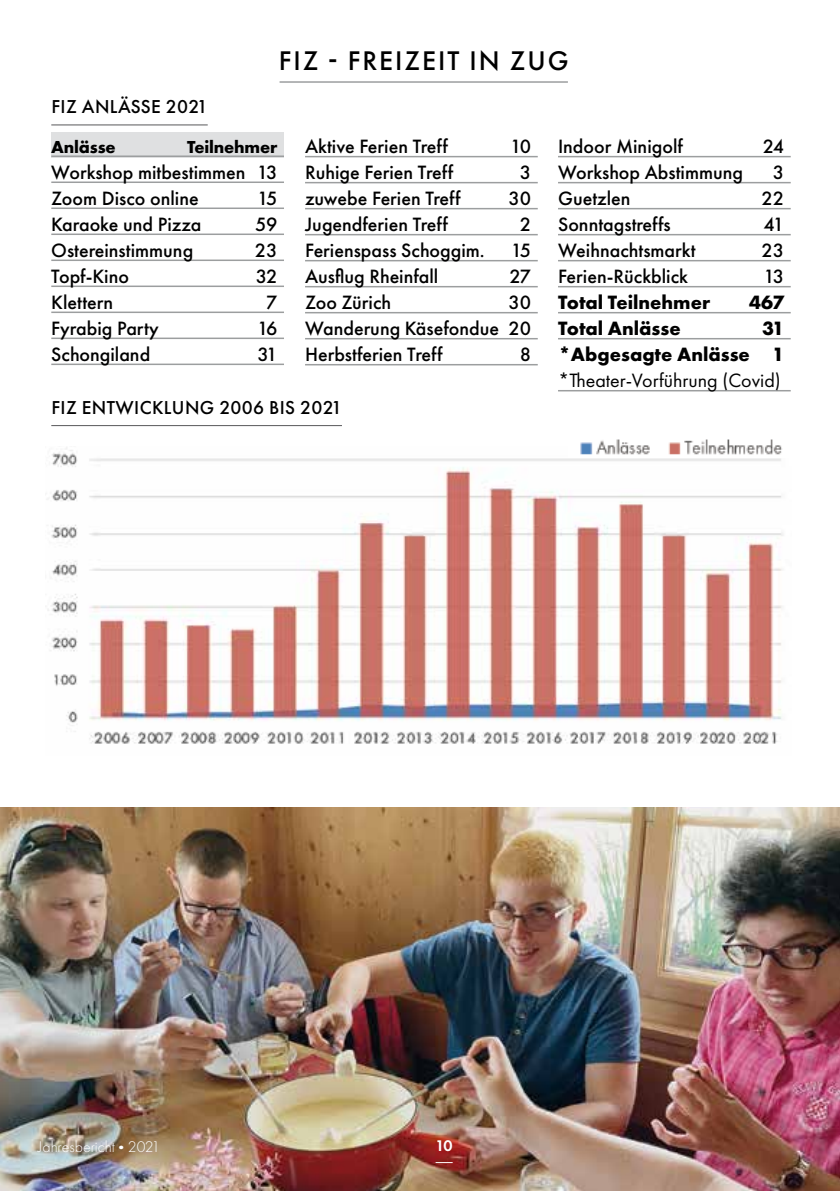
<style>
.page{position:relative;width:840px;height:1191px;background:#fff}
.page>*{position:absolute;margin:0;border:0;box-sizing:border-box;transform-origin:0 0}
.t1{font:500 28px "Futura PT";letter-spacing:.07em;color:#000}
.t2{font:500 20px/26px "Futura PT";color:#000}
.t3{font:700 20px/26px "Futura PT";color:#000;text-align:right}
.t4{font:20px "Futura PT";color:#000}
.t5{font:500 19.4px "Futura PT";letter-spacing:.02em;color:#000}
.t6{font:700 18px "Futura PT";letter-spacing:-.01em;color:#000}
.t7{font:300 16px "Futura PT";color:#fff}
.t8{font:600 16px "Futura PT";color:#fff}
</style>
<div class="page">
<img style="left:0;top:807px;width:839px;height:384px">
<div style="left:51px;top:132px;width:232px;height:26px;background:#dfe0e1"></div>
<svg style="left:435px;top:1162px;width:17px;height:1px"></svg>
<hr style="left:51px;top:124px;width:156px;height:1px;background:#58585a">
<hr style="left:51px;top:155px;width:233px;height:2px;background:#9c9e9f">
<hr style="left:51px;top:181px;width:233px;height:2px;background:#9c9e9f">
<hr style="left:51px;top:207px;width:233px;height:2px;background:#9c9e9f">
<hr style="left:51px;top:233px;width:233px;height:2px;background:#9c9e9f">
<hr style="left:51px;top:259px;width:233px;height:2px;background:#9c9e9f">
<hr style="left:51px;top:285px;width:233px;height:2px;background:#9c9e9f">
<hr style="left:51px;top:311px;width:233px;height:2px;background:#9c9e9f">
<hr style="left:51px;top:337px;width:233px;height:2px;background:#9c9e9f">
<hr style="left:51px;top:363px;width:233px;height:2px;background:#9c9e9f">
<hr style="left:279px;top:81px;width:288px;height:2px;background:#9c9e9f">
<img style="left:47px;top:447px;width:736px;height:297px">
<hr style="left:305px;top:156px;width:232px;height:1px;background:#9c9e9f">
<hr style="left:305px;top:182px;width:232px;height:1px;background:#9c9e9f">
<hr style="left:305px;top:208px;width:232px;height:1px;background:#9c9e9f">
<hr style="left:305px;top:234px;width:232px;height:1px;background:#9c9e9f">
<hr style="left:305px;top:260px;width:232px;height:1px;background:#9c9e9f">
<hr style="left:305px;top:286px;width:232px;height:1px;background:#9c9e9f">
<hr style="left:305px;top:312px;width:232px;height:1px;background:#9c9e9f">
<hr style="left:305px;top:338px;width:232px;height:1px;background:#9c9e9f">
<hr style="left:305px;top:364px;width:232px;height:1px;background:#9c9e9f">
<hr style="left:557px;top:156px;width:233px;height:1px;background:#9c9e9f">
<hr style="left:557px;top:182px;width:233px;height:1px;background:#9c9e9f">
<hr style="left:557px;top:208px;width:233px;height:1px;background:#9c9e9f">
<hr style="left:557px;top:234px;width:233px;height:1px;background:#9c9e9f">
<hr style="left:557px;top:260px;width:233px;height:1px;background:#9c9e9f">
<hr style="left:557px;top:286px;width:233px;height:1px;background:#9c9e9f">
<hr style="left:557px;top:312px;width:233px;height:1px;background:#9c9e9f">
<hr style="left:557px;top:338px;width:233px;height:1px;background:#9c9e9f">
<hr style="left:557px;top:390px;width:233px;height:1px;background:#9c9e9f">
<hr style="left:51px;top:425px;width:291px;height:1px;background:#58585a">
<img style="left:567px;top:439px;width:216px;height:19px">
<h1 class="t1" style="left:278px;top:44px;width:291px">FIZ - FREIZEIT IN ZUG</h1>
<p class="t5" style="left:51px;top:95px;width:158px">FIZ ANLÄSSE 2021</p>
<p class="t6" style="left:51px;top:135px;width:66px">Anlässe</p>
<p class="t6" style="left:187px;top:135px;width:92px">Teilnehmer</p>
<p class="t2" style="left:51px;top:159px;width:228px">Workshop mitbestimmen 13<br>Zoom Disco online</p>
<p class="t2" style="left:257px;top:185px;width:22px">15</p>
<p class="t2" style="left:51px;top:211px;width:152px">Karaoke und Pizza</p>
<p class="t2" style="left:255px;top:211px;width:24px">59</p>
<p class="t2" style="left:51px;top:237px;width:143px">Ostereinstimmung</p>
<p class="t2" style="left:255px;top:237px;width:24px">23</p>
<p class="t2" style="left:51px;top:263px;width:79px">Topf-Kino</p>
<p class="t2" style="left:255px;top:263px;width:23px">32</p>
<p class="t2" style="left:51px;top:289px;width:63px">Klettern</p>
<p class="t2" style="left:266px;top:289px;width:13px">7</p>
<p class="t2" style="left:51px;top:315px;width:109px">Fyrabig Party</p>
<p class="t2" style="left:257px;top:315px;width:22px">16</p>
<p class="t2" style="left:51px;top:341px;width:100px">Schongiland</p>
<p class="t2" style="left:257px;top:341px;width:21px">31</p>
<p class="t2" style="left:305px;top:133px;width:144px">Aktive Ferien Treff</p>
<p class="t2" style="left:510px;top:133px;width:23px">10</p>
<p class="t2" style="left:305px;top:159px;width:149px">Ruhige Ferien Treff</p>
<p class="t2" style="left:519px;top:159px;width:13px">3</p>
<p class="t2" style="left:305px;top:185px;width:157px">zuwebe Ferien Treff</p>
<p class="t2" style="left:508px;top:185px;width:24px">30</p>
<p class="t2" style="left:305px;top:211px;width:144px">Jugendferien Treff</p>
<p class="t2" style="left:519px;top:211px;width:13px">2</p>
<p class="t2" style="left:305px;top:237px;width:181px">Ferienspass Schoggim.</p>
<p class="t2" style="left:510px;top:237px;width:22px">15</p>
<p class="t2" style="left:305px;top:263px;width:135px">Ausflug Rheinfall</p>
<p class="t2" style="left:509px;top:263px;width:23px">27</p>
<p class="t2" style="left:305px;top:289px;width:88px">Zoo Zürich</p>
<p class="t2" style="left:305px;top:289px;width:228px;text-align:justify;text-indent:203px">30<br>Wanderung Käsefondue 20<br>Herbstferien Treff</p>
<p class="t2" style="left:519px;top:341px;width:13px">8</p>
<p class="t5" style="left:51px;top:395px;width:292px">FIZ ENTWICKLUNG 2006 BIS 2021</p>
<p class="t2" style="left:557px;top:133px;width:126px">Indoor Minigolf</p>
<p class="t2" style="left:762px;top:133px;width:23px">24</p>
<p class="t2" style="left:557px;top:159px;width:186px">Workshop Abstimmung</p>
<p class="t2" style="left:772px;top:159px;width:13px">3</p>
<p class="t2" style="left:557px;top:185px;width:74px">Guetzlen</p>
<p class="t2" style="left:761px;top:185px;width:24px">22</p>
<p class="t2" style="left:557px;top:211px;width:114px">Sonntagstreffs</p>
<p class="t2" style="left:763px;top:211px;width:22px">41</p>
<p class="t2" style="left:557px;top:237px;width:139px">Weihnachtsmarkt</p>
<p class="t2" style="left:761px;top:237px;width:24px">23</p>
<p class="t2" style="left:557px;top:263px;width:131px">Ferien-Rückblick</p>
<p class="t2" style="left:763px;top:263px;width:22px">13</p>
<p class="t3" style="left:557px;top:289px;width:154px">Total Teilnehmer</p>
<p class="t3" style="left:748px;top:289px;width:36px">467</p>
<p class="t3" style="left:557px;top:315px;width:124px">Total Anlässe</p>
<p class="t3" style="left:557px;top:315px;width:227px">31<br>*Abgesagte Anlässe 1</p>
<p class="t4" style="left:557px;top:368px;width:224px">*Theater-Vorführung (Covid)</p>
<p class="t7" style="left:38px;top:1137px;width:123px">Jahresbericht <sup>.</sup> 2021</p>
<p class="t8" style="left:435px;top:1135px;width:19px">10</p>
</div>
